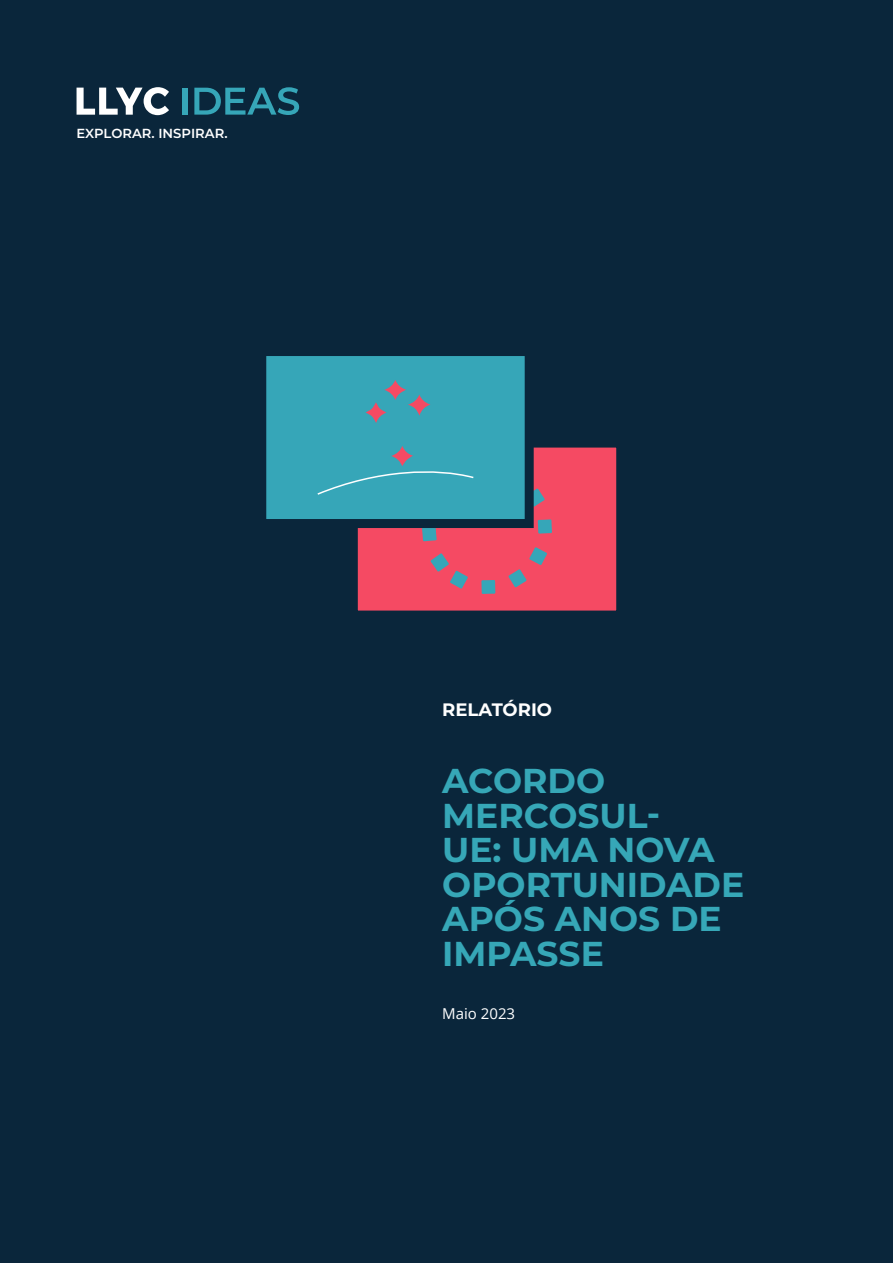
<style>
.page{position:relative;width:893px;height:1263px;background:#0a263b}
.page>*{position:absolute;margin:0;border:0;box-sizing:border-box;transform-origin:0 0}
.t1{font:700 34.5px/34.5px "Montserrat";color:#36a7b7}
.t2{font:700 18px "Montserrat";color:#fff}
.t3{font:15px "Open Sans";color:#fff}
.t4{font:600 13.2px "Montserrat";color:#fff}
</style>
<div class="page">
<div style="left:183px;top:88px;width:5px;height:27px;background:#36a6b8"></div>
<svg style="left:194px;top:87px;width:105px;height:28px"></svg>
<svg style="left:77px;top:87px;width:92px;height:28px"></svg>
<div style="left:349px;top:439px;width:276px;height:181px;background:#f54a63;border:9px solid #0a263b"></div>
<svg style="left:422px;top:528px;width:15px;height:13px"></svg>
<svg style="left:534px;top:488px;width:11px;height:19px"></svg>
<svg style="left:538px;top:519px;width:14px;height:15px"></svg>
<svg style="left:508px;top:547px;width:39px;height:41px"></svg>
<svg style="left:481px;top:580px;width:14px;height:14px"></svg>
<svg style="left:430px;top:553px;width:38px;height:36px"></svg>
<div style="left:257px;top:347px;width:277px;height:181px;background:#36a6b8;border:9px solid #0a263b"></div>
<svg style="left:366px;top:402px;width:20px;height:21px"></svg>
<svg style="left:408px;top:395px;width:22px;height:21px"></svg>
<svg style="left:391px;top:446px;width:22px;height:20px"></svg>
<svg style="left:384px;top:380px;width:22px;height:20px"></svg>
<svg style="left:317px;top:464px;width:157px;height:31px"></svg>
<p class="t4" style="left:76px;top:124px;width:153px">EXPLORAR. INSPIRAR.</p>
<p class="t2" style="left:442px;top:697px;width:111px">RELATÓRIO</p>
<p class="t1" style="left:442px;top:762px;width:304px">ACORDO<br>MERCOSUL-<br>UE: UMA NOVA<br>OPORTUNIDADE<br>APÓS ANOS DE<br>IMPASSE</p>
<p class="t3" style="left:442px;top:1003px;width:74px">Maio 2023</p>
</div>
